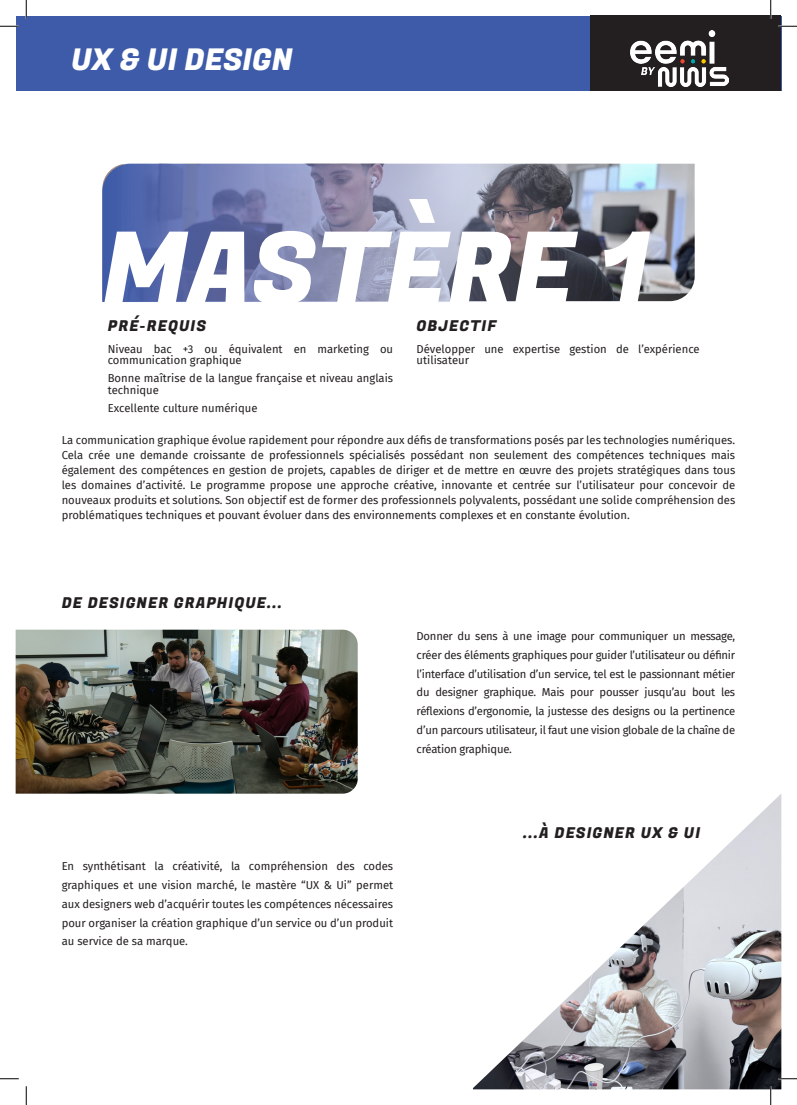
<style>
.page{position:relative;width:797px;height:1105px;background:#fff}
.page>*{position:absolute;margin:0;border:0;box-sizing:border-box;transform-origin:0 0}
.t1{font:100px "Fugaz One";color:#fff}
.t2{font:30px "Fugaz One";color:#fff}
.t3{font:15px "Fugaz One";letter-spacing:.07em;color:#231f20}
.t4{font:11.25px/18.8px "Fira Sans";color:#231f20;text-align:justify}
</style>
<div class="page">
<img style="left:16px;top:630px;width:342px;height:164px">
<svg style="left:102px;top:164px;width:592px;height:138px;background:#7a80a0"></svg>
<div style="left:16px;top:16px;width:765px;height:75px;background:#3d5ba9"></div>
<div style="left:590px;top:16px;width:191px;height:75px;background:#231f20"></div>
<img style="left:630px;top:31px;width:98px;height:55px">
<img style="left:473px;top:794px;width:308px;height:295px">
<svg style="left:0;top:25px;width:19px;height:2px"></svg>
<svg style="left:778px;top:25px;width:19px;height:2px"></svg>
<svg style="left:0;top:1078px;width:19px;height:1px"></svg>
<svg style="left:778px;top:1078px;width:19px;height:1px"></svg>
<svg style="left:25px;top:0;width:2px;height:19px"></svg>
<svg style="left:25px;top:1086px;width:2px;height:19px"></svg>
<svg style="left:770px;top:0;width:1px;height:19px"></svg>
<svg style="left:770px;top:1086px;width:1px;height:19px"></svg>
<p class="t2" style="left:71px;top:39px;width:223px">UX &amp; UI DESIGN</p>
<p class="t1" style="left:102px;top:199px;width:549px">MASTÈRE 1</p>
<p class="t3" style="left:108px;top:315px;width:100px">PRÉ-REQUIS</p>
<p class="t3" style="left:416px;top:315px;width:81px">OBJECTIF</p>
<p class="t4" style="left:108px;top:343px;width:287px;line-height:11.2px">Niveau bac +3 ou équivalent en marketing ou communication graphique</p>
<p class="t4" style="left:108px;top:372px;width:287px;line-height:11.2px">Bonne maîtrise de la langue française et niveau anglais technique</p>
<p class="t4" style="left:108px;top:398px;width:151px">Excellente culture numérique</p>
<p class="t4" style="left:416px;top:343px;width:284px;line-height:11.2px">Développer une expertise gestion de l’expérience utilisateur</p>
<p class="t4" style="left:62px;top:432px;width:675px;line-height:15px">La communication graphique évolue rapidement pour répondre aux défis de transformations posés par les technologies numériques.<br>Cela crée une demande croissante de professionnels spécialisés possédant non seulement des compétences techniques mais également des compétences en gestion de projets, capables de diriger et de mettre en œuvre des projets stratégiques dans tous les domaines d’activité. Le programme propose une approche créative, innovante et centrée sur l’utilisateur pour concevoir de nouveaux produits et solutions. Son objectif est de former des professionnels polyvalents, possédant une solide compréhension des problématiques techniques et pouvant évoluer dans des environnements complexes et en constante évolution.</p>
<p class="t3" style="left:62px;top:592px;width:222px">DE DESIGNER GRAPHIQUE...</p>
<p class="t4" style="left:416px;top:627px;width:320px">Donner du sens à une image pour communiquer un message, créer des éléments graphiques pour guider l’utilisateur ou définir l’interface d’utilisation d’un service, tel est le passionnant métier du designer graphique. Mais pour pousser jusqu’au bout les réflexions d’ergonomie, la justesse des designs ou la pertinence d’un parcours utilisateur, il faut une vision globale de la chaîne de création graphique.</p>
<p class="t4" style="left:62px;top:857px;width:333px">En synthétisant la créativité, la compréhension des codes graphiques et une vision marché, le mastère “UX &amp; Ui” permet aux designers web d’acquérir toutes les compétences nécessaires pour organiser la création graphique d’un service ou d’un produit au service de sa marque.</p>
<p class="t3" style="left:523px;top:822px;width:178px">...À DESIGNER UX &amp; UI</p>
</div>
